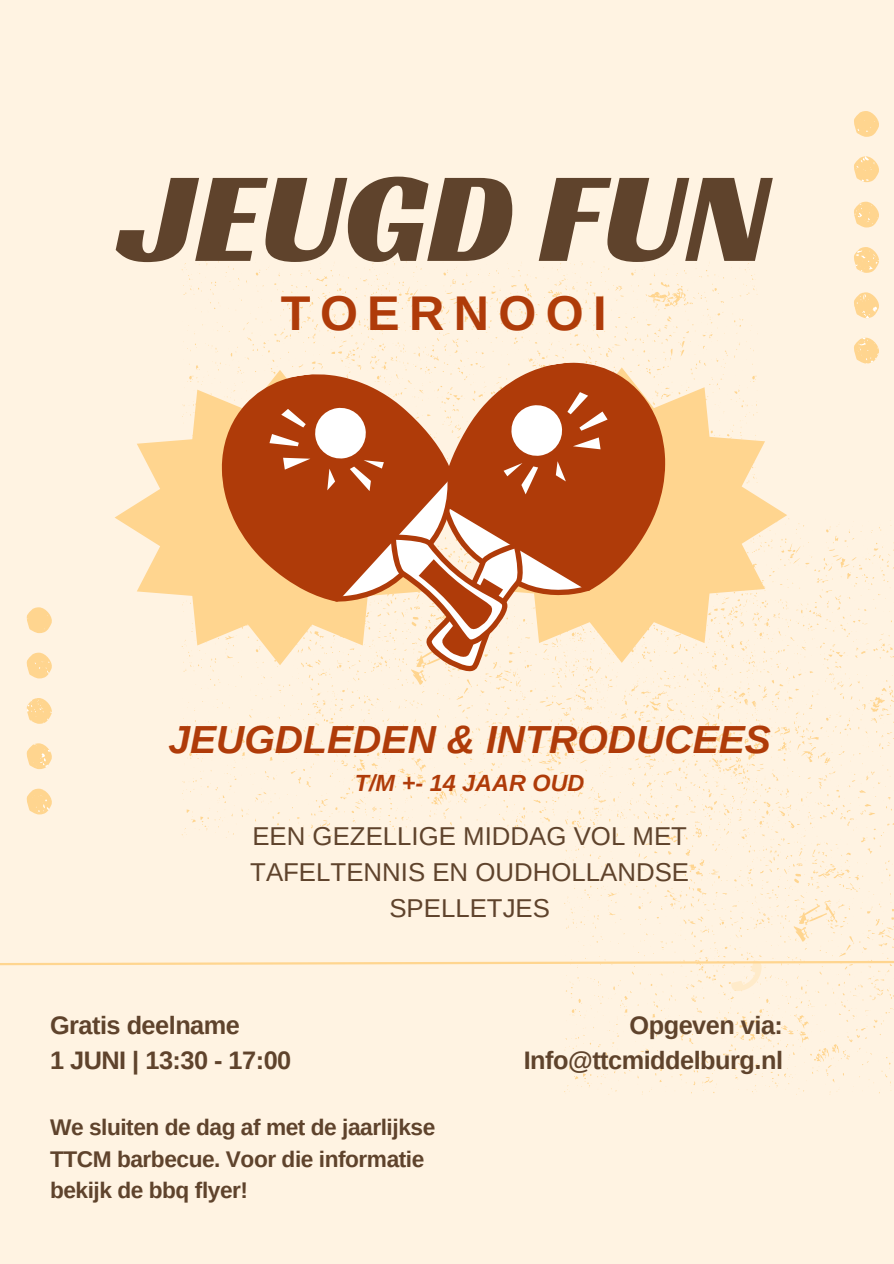
<style>
.page{position:relative;width:894px;height:1264px;background:#fff}
.page>*{position:absolute;margin:0;border:0;box-sizing:border-box;transform-origin:0 0}
.t1{font:130.65px "Racing Sans One";color:#5f432c}
.t2{font:700 48.75px "Arimo";letter-spacing:.195em;color:#af3b09}
.t3{font:italic 700 39.15px "Arimo";color:#af3b09}
.t4{font:25.8px/35.7px "Arimo";color:#5f432c;text-align:center}
.t5{font:700 25.35px/34.8px "Arimo";letter-spacing:-.02em;color:#5f432c}
.t6{font:italic 700 23.4px "Arimo";color:#af3b09}
.t7{font:700 22.65px/31.5px "Arimo";letter-spacing:-.02em;color:#5f432c}
</style>
<div class="page">
<div style="left:0;top:0;width:893px;height:1263px;background:#fff3e2"></div>
<svg style="left:182px;top:261px;width:575px;height:576px"></svg>
<svg style="left:181px;top:261px;width:288px;height:109px"></svg>
<svg style="left:564px;top:518px;width:329px;height:576px"></svg>
<svg style="left:115px;top:370px;width:153px;height:295px"></svg>
<svg style="left:608px;top:367px;width:179px;height:296px"></svg>
<svg style="left:424px;top:350px;width:259px;height:260px"></svg>
<svg style="left:209px;top:356px;width:259px;height:259px"></svg>
<svg style="left:268px;top:391px;width:340px;height:288px"></svg>
<svg style="left:26px;top:607px;width:26px;height:208px"></svg>
<svg style="left:854px;top:111px;width:25px;height:252px"></svg>
<svg style="left:0;top:959px;width:893px;height:32px"></svg>
<p class="t1" style="left:118px;top:133px;width:652px">JEUGD FUN</p>
<p class="t2" style="left:281px;top:285px;width:327px">TOERNOOI</p>
<h1 class="t3" style="left:168px;top:717px;width:604px">JEUGDLEDEN &amp; INTRODUCEES</h1>
<h1 class="t6" style="left:355px;top:769px;width:231px">T/M +- 14 JAAR OUD</h1>
<p class="t4" style="left:250px;top:818px;width:440px">EEN GEZELLIGE MIDDAG VOL MET<br>TAFELTENNIS EN OUDHOLLANDSE<br>SPELLETJES</p>
<h2 class="t5" style="left:50px;top:1007px;width:243px">Gratis deelname<br>1 JUNI | 13:30 - 17:00</h2>
<p class="t7" style="left:50px;top:1111px;width:386px">We sluiten de dag af met de jaarlijkse<br>TTCM barbecue. Voor die informatie bekijk de bbq flyer!</p>
<p class="t5" style="left:523px;top:1007px;width:261px;text-align:right">Opgeven via:<br>Info@ttcmiddelburg.nl</p>
</div>
